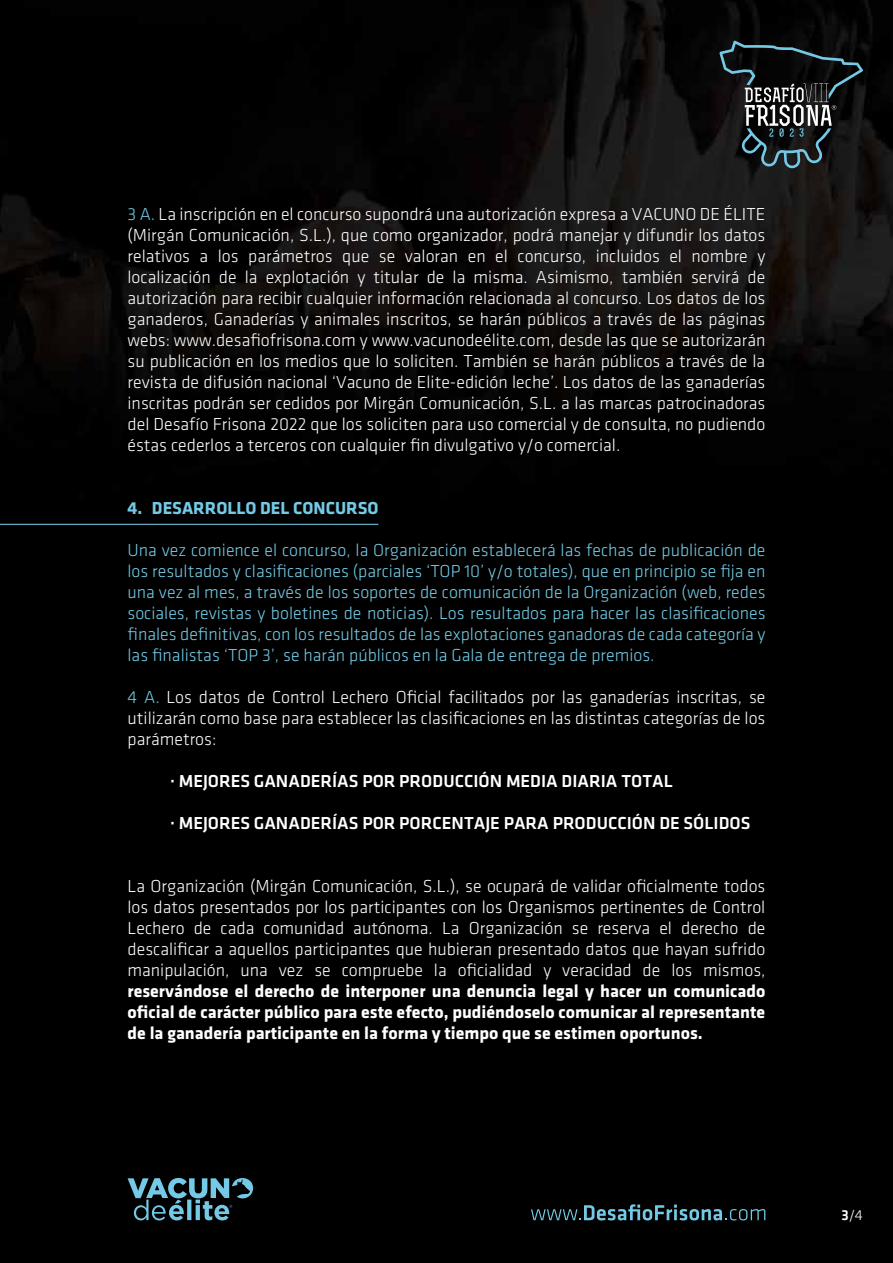
<style>
.page{position:relative;width:893px;height:1263px;background:#fff}
.page>*{position:absolute;margin:0;border:0;box-sizing:border-box;transform-origin:0 0}
.t1{font:300 18px/21px "Klavika";color:#fff;text-align:justify}
.t2{font:300 18px/21px "Klavika";color:#74cae6;text-align:justify}
.t3{font:700 18px/21px "Klavika";color:#fff;text-align:justify}
.t4{font:500 18px "Klavika";color:#fff}
.t5{font:700 18px "Klavika";color:#74cae6}
.t6{font:300 15px "Klavika";color:#fff}
.s1{color:#74cae6}
.s2{font-weight:500}
</style>
<div class="page">
<img style="left:0;top:0;width:893px;height:1263px">
<svg style="left:128px;top:1174px;width:125px;height:46px;background:#2a4953"></svg>
<svg style="left:531px;top:1204px;width:234px;height:16px;background:#223c45"></svg>
<hr style="left:0;top:524px;width:378px;height:1px;background:#74cae6">
<svg style="left:719px;top:41px;width:144px;height:127px;background:#252a2c"></svg>
<p class="t1" style="left:128px;top:203px;width:639px"><span class="s1">3 A.</span> La inscripción en el concurso supondrá una autorización expresa a VACUNO DE ÉLITE (Mirgán Comunicación, S.L.), que como organizador, podrá manejar y difundir los datos relativos a los parámetros que se valoran en el concurso, incluidos el nombre y localización de la explotación y titular de la misma. Asimismo, también servirá de autorización para recibir cualquier información relacionada al concurso. Los datos de los ganaderos, Ganaderías y animales inscritos, se harán públicos a través de las páginas webs: www.desafiofrisona.com y www.vacunodeélite.com, desde las que se autorizarán su publicación en los medios que lo soliciten. También se harán públicos a través de la revista de difusión nacional ‘Vacuno de Elite-edición leche’. Los datos de las ganaderías inscritas podrán ser cedidos por Mirgán Comunicación, S.L. a las marcas patrocinadoras del Desafío Frisona 2022 que los soliciten para uso comercial y de consulta, no pudiendo éstas cederlos a terceros con cualquier fin divulgativo y/o comercial.</p>
<p class="t5" style="left:128px;top:498px;width:252px">4. DESARROLLO DEL CONCURSO</p>
<p class="t2" style="left:128px;top:539px;width:639px">Una vez comience el concurso, la Organización establecerá las fechas de publicación de los resultados y clasificaciones (parciales ‘TOP 10’ y/o totales), que en principio se fija en una vez al mes, a través de los soportes de comunicación de la Organización (web, redes sociales, revistas y boletines de noticias). Los resultados para hacer las clasificaciones finales definitivas, con los resultados de las explotaciones ganadoras de cada categoría y las finalistas ‘TOP 3’, se harán públicos en la Gala de entrega de premios.</p>
<p class="t1" style="left:128px;top:686px;width:639px"><span class="s1">4 A.</span> Los datos de Control Lechero Oficial facilitados por las ganaderías inscritas, se utilizarán como base para establecer las clasificaciones en las distintas categorías de los parámetros:</p>
<p class="t4" style="left:170px;top:771px;width:504px">· MEJORES GANADERÍAS POR PRODUCCIÓN MEDIA DIARIA TOTAL</p>
<p class="t4" style="left:170px;top:813px;width:582px">· MEJORES GANADERÍAS POR PORCENTAJE PARA PRODUCCIÓN DE SÓLIDOS</p>
<p class="t1" style="left:128px;top:875px;width:639px">La Organización (Mirgán Comunicación, S.L.), se ocupará de validar oficialmente todos los datos presentados por los participantes con los Organismos pertinentes de Control Lechero de cada comunidad autónoma. La Organización se reserva el derecho de descalificar a aquellos participantes que hubieran presentado datos que hayan sufrido manipulación, una vez se compruebe la oficialidad y veracidad de los mismos,</p>
<p class="t3" style="left:128px;top:980px;width:639px">reservándose el derecho de interponer una denuncia legal y hacer un comunicado oficial de carácter público para este efecto, pudiéndoselo comunicar al representante de la ganadería participante en la forma y tiempo que se estimen oportunos.</p>
<p class="t6" style="left:841px;top:1207px;width:23px"><span class="s2">3</span>/4</p>
</div>
